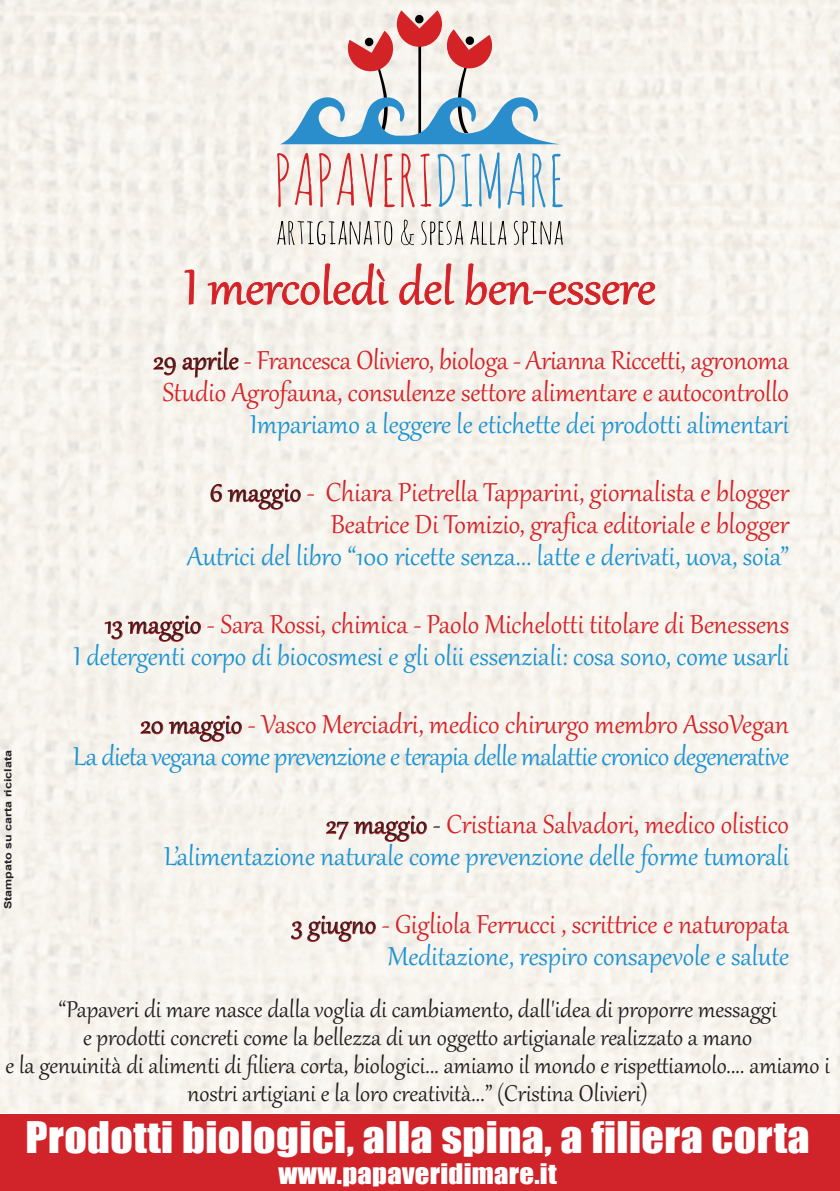
<style>
.page{position:relative;width:840px;height:1191px;background:#fff}
.page>*{position:absolute;margin:0;border:0;box-sizing:border-box;transform-origin:0 0}
.t1{font:60px "Gabriola";color:#d52327}
.t2{font:40px "Impact";letter-spacing:.01em;color:#fff;scale:1.1 1}
.t3{font:32px/32px "Gabriola";color:#d52327}
.t4{font:32px/32px "Gabriola";color:#1c94d2;text-align:right}
.t5{font:32px "Gabriola";letter-spacing:-.02em;color:#1c94d2}
.t6{font:28px/28px "Gabriola";color:#231f20;text-align:center}
.t7{font:26px "Impact";letter-spacing:.01em;color:#fff;scale:1.1 1}
.t8{font:700 10px "Arial";color:#231f20;scale:1.25 1}
.s1{color:#231f20}
.s2{color:#d52327}
</style>
<div class="page">
<img style="left:0;top:0;width:839px;height:1112px">
<svg style="left:277px;top:153px;width:35px;height:54px"></svg>
<svg style="left:319px;top:153px;width:35px;height:54px"></svg>
<svg style="left:360px;top:153px;width:17px;height:54px"></svg>
<svg style="left:384px;top:154px;width:11px;height:53px"></svg>
<svg style="left:401px;top:153px;width:13px;height:54px"></svg>
<svg style="left:420px;top:154px;width:11px;height:53px"></svg>
<svg style="left:437px;top:154px;width:18px;height:53px"></svg>
<svg style="left:461px;top:154px;width:11px;height:53px"></svg>
<svg style="left:479px;top:152px;width:21px;height:57px"></svg>
<svg style="left:506px;top:153px;width:18px;height:52px"></svg>
<svg style="left:531px;top:153px;width:14px;height:54px"></svg>
<svg style="left:551px;top:154px;width:11px;height:53px"></svg>
<svg style="left:280px;top:10px;width:279px;height:134px"></svg>
<svg style="left:184px;top:269px;width:11px;height:36px"></svg>
<svg style="left:207px;top:221px;width:185px;height:85px"></svg>
<svg style="left:398px;top:220px;width:257px;height:86px"></svg>
<div style="left:0;top:1114px;width:839px;height:77px;background:#d1232a"></div>
<svg style="left:153px;top:347px;width:86px;height:31px"></svg>
<svg style="left:210px;top:483px;width:91px;height:27px"></svg>
<svg style="left:104px;top:615px;width:97px;height:27px;background:#ecc1bd"></svg>
<svg style="left:140px;top:715px;width:102px;height:27px"></svg>
<svg style="left:325px;top:815px;width:102px;height:27px"></svg>
<svg style="left:290px;top:915px;width:86px;height:27px"></svg>
<p class="t1" style="left:184px;top:248px;width:472px">I mercoledì del ben-essere</p>
<p class="t3" style="left:153px;top:342px;width:636px"><span class="s1">29 aprile</span> - Francesca Oliviero, biologa - Arianna Riccetti, agronoma<br>Studio Agrofauna, consulenze settore alimentare e autocontrollo</p>
<p class="t4" style="left:250px;top:406px;width:540px">Impariamo a leggere le etichette dei prodotti alimentari</p>
<p class="t3" style="left:210px;top:474px;width:580px;text-align:right"><span class="s1">6 maggio</span> - Chiara Pietrella Tapparini, giornalista e blogger<br>Beatrice Di Tomizio, grafica editoriale e blogger</p>
<p class="t4" style="left:187px;top:538px;width:603px">Autrici del libro “100 ricette senza... latte e derivati, uova, soia”</p>
<p class="t4" style="left:74px;top:606px;width:716px"><span class="s1">13 maggio</span> <span class="s2">- Sara Rossi, chimica - Paolo Michelotti titolare di Benessens<br></span>I detergenti corpo di biocosmesi e gli olii essenziali: cosa sono, come usarli</p>
<p class="t3" style="left:140px;top:706px;width:649px"><span class="s1">20 maggio</span> - Vasco Merciadri, medico chirurgo membro AssoVegan</p>
<p class="t5" style="left:73px;top:735px;width:717px">La dieta vegana come prevenzione e terapia delle malattie cronico degenerative</p>
<p class="t3" style="left:326px;top:806px;width:464px"><span class="s1">27 maggio -</span> Cristiana Salvadori, medico olistico</p>
<p class="t4" style="left:164px;top:838px;width:626px">L’alimentazione naturale come prevenzione delle forme tumorali</p>
<p class="t3" style="left:292px;top:906px;width:498px"><span class="s1">3 giugno</span> - Gigliola Ferrucci , scrittrice e naturopata</p>
<p class="t4" style="left:387px;top:938px;width:402px">Meditazione, respiro consapevole e salute</p>
<p class="t6" style="left:58px;top:993px;width:719px">“Papaveri di mare nasce dalla voglia di cambiamento, dall'idea di proporre messaggi</p>
<p class="t6" style="left:83px;top:1021px;width:670px">e prodotti concreti come la bellezza di un oggetto artigianale realizzato a mano</p>
<p class="t6" style="left:6px;top:1049px;width:825px">e la genuinità di alimenti di filiera corta, biologici... amiamo il mondo e rispettiamolo.... amiamo i nostri artigiani e la loro creatività...” (Cristina Olivieri)</p>
<p class="t8" style="left:1px;top:909px;width:129px;rotate:-90deg">Stampato su carta riciclata</p>
<p class="t2" style="left:26px;top:1106px;width:714px">Prodotti biologici, alla spina, a filiera corta</p>
<p class="t7" style="left:278px;top:1154px;width:254px">www.papaveridimare.it</p>
</div>
